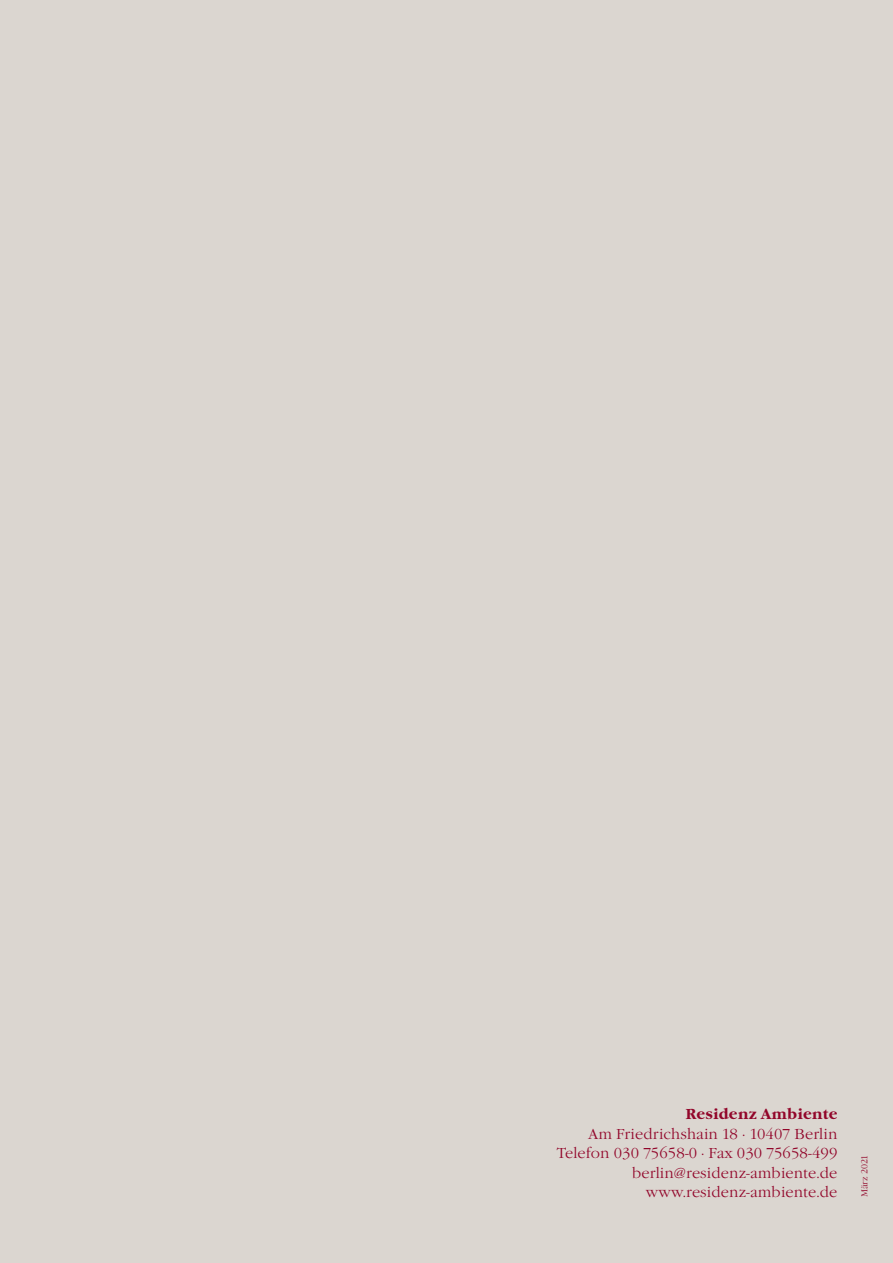
<style>
.page{position:relative;width:893px;height:1263px;background:#dbd6d0}
.page>*{position:absolute;margin:0;border:0;box-sizing:border-box;transform-origin:0 0}
.t1{font:300 15px/19.5px "Garamond Itc T";letter-spacing:.01em;color:#92062a;text-align:right}
.t2{font:700 15px "Garamond Itc T";letter-spacing:.01em;color:#92062a}
.t3{font:300 9px "Garamond Itc T";color:#92062a}
</style>
<div class="page">
<p class="t2" style="left:685px;top:1105px;width:153px">Residenz Ambiente</p>
<p class="t1" style="left:557px;top:1124px;width:282px">Am Friedrichshain 18 · 10407 Berlin Telefon 030 75658-0 · Fax 030 75658-499 berlin@residenz-ambiente.de www.residenz-ambiente.de</p>
<p class="t3" style="left:859px;top:1197px;width:44px;rotate:-90deg">März 2021</p>
</div>
